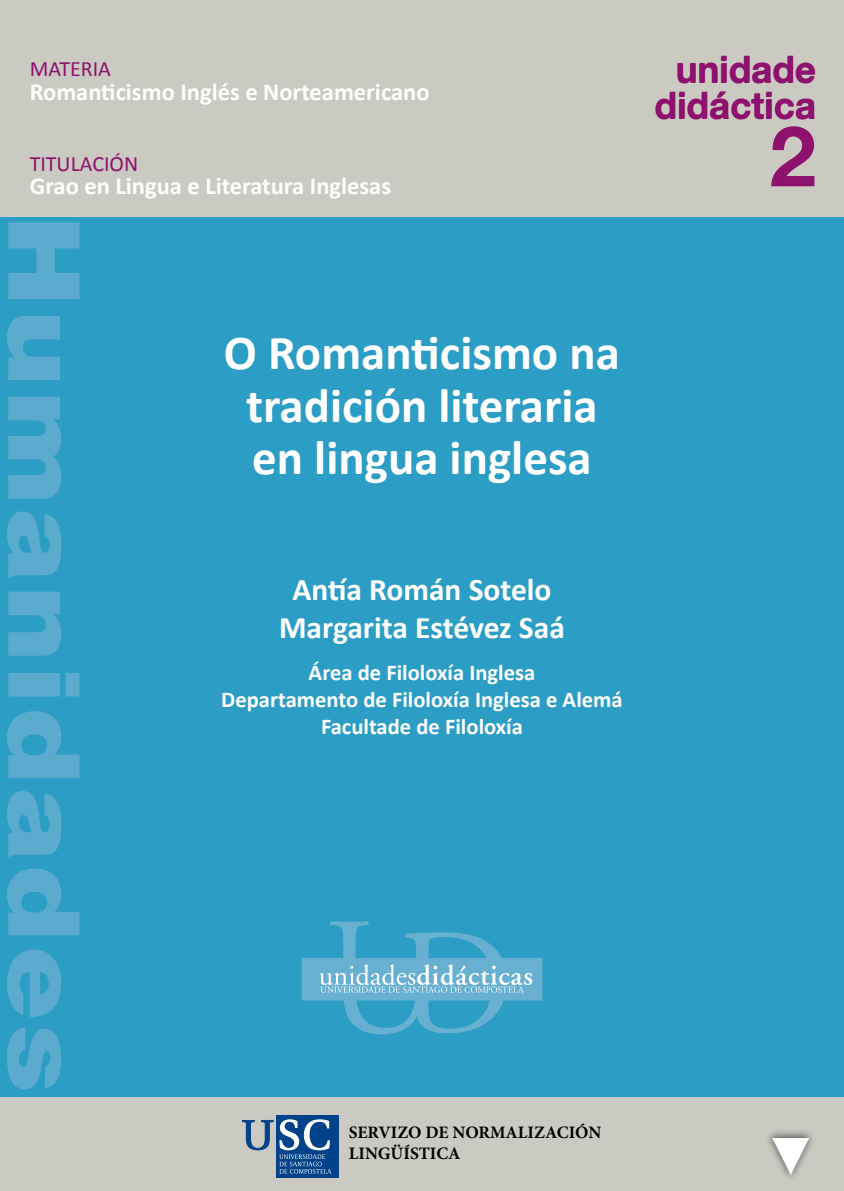
<style>
.page{position:relative;width:844px;height:1191px;background:#fff}
.page>*{position:absolute;margin:0;border:0;box-sizing:border-box;transform-origin:0 0}
.t1{font:900 99.75px "Helvetica Neue";letter-spacing:.035em;color:#5babce;scale:1.19 1}
.t2{font:700 84px "Helvetica Neue LT Std";color:#8f116e}
.t3{font:700 49px/52.5px "Calibri";color:#fff;text-align:center}
.t4{font:700 36.75px/36.2px "Helvetica Neue";color:#8f116e;text-align:center}
.t5{font:700 31.5px/37.8px "Calibri";color:#fff;text-align:center}
.t6{font:700 24.5px "Calibri";color:#fff}
.t7{font:700 22.57px/27.1px "Calibri";color:#fff;text-align:center}
.t8{font:21.88px "Calibri";color:#8f116e}
.t9{font:700 17.5px/21px "Minion Pro";color:#000}
</style>
<div class="page">
<div style="left:0;top:0;width:843px;height:1191px;background:#cac9c2"></div>
<div style="left:0;top:217px;width:843px;height:880px;background:#2c9dc4"></div>
<div style="left:302px;top:958px;width:239px;height:42px;background:#67b0d1"></div>
<div style="left:302px;top:958px;width:240px;height:42px;border:1px solid #67b0d1"></div>
<svg style="left:320px;top:921px;width:212px;height:113px"></svg>
<div style="left:276px;top:1115px;width:63px;height:62px;background:#004289"></div>
<svg style="left:242px;top:1120px;width:31px;height:30px"></svg>
<svg style="left:279px;top:1119px;width:52px;height:54px"></svg>
<div style="left:764px;top:1129px;width:52px;height:53px;background:#000;opacity:.6"></div>
<svg style="left:770px;top:1137px;width:40px;height:38px"></svg>
<p class="t8" style="left:30px;top:55px;width:83px">MATERIA</p>
<p class="t6" style="left:30px;top:75px;width:401px">Romanticismo Inglés e Norteamericano</p>
<p class="t8" style="left:30px;top:150px;width:110px">TITULACIÓN</p>
<p class="t6" style="left:30px;top:168px;width:363px">Grao en Lingua e Literatura Inglesas</p>
<h1 class="t1" style="left:103px;top:215px;width:738px;rotate:90deg">Humanidades</h1>
<h3 class="t3" style="left:224px;top:325px;width:397px">O Romanticismo na tradición literaria en lingua inglesa</h3>
<h3 class="t5" style="left:279px;top:570px;width:287px">Antía Román Sotelo<br>Margarita Estévez Saá</h3>
<p class="t7" style="left:221px;top:658px;width:403px">Área de Filoloxía Inglesa<br>Departamento de Filoloxía Inglesa e Alemá<br>Facultade de Filoloxía</p>
<p class="t9" style="left:349px;top:1123px;width:254px">SERVIZO DE NORMALIZACIÓN<br>LINGÜÍSTICA</p>
<h3 class="t4" style="left:654px;top:51px;width:163px">unidade didáctica</h3>
<h2 class="t2" style="left:769px;top:104px;width:48px">2</h2>
</div>
